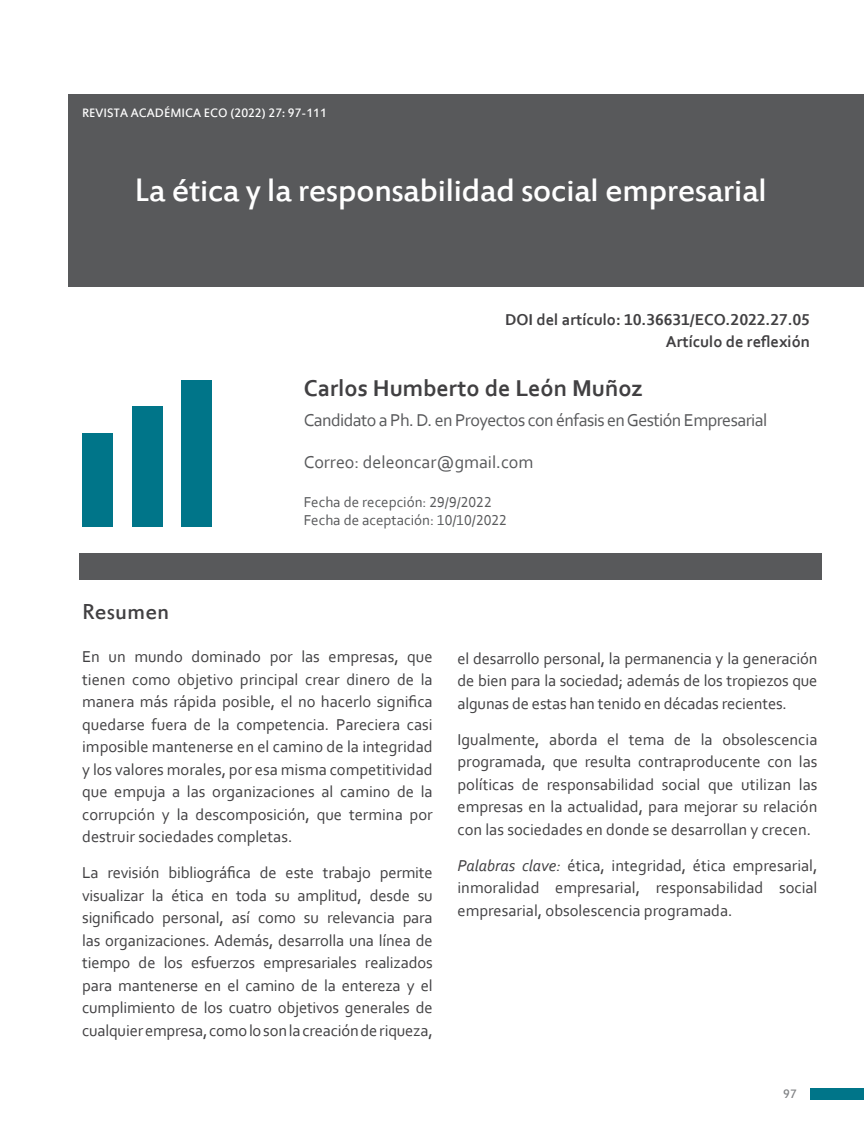
<style>
.page{position:relative;width:864px;height:1134px;background:#fff}
.page>*{position:absolute;margin:0;border:0;box-sizing:border-box;transform-origin:0 0}
.t1{font:36px "Estrangelo Edessa";letter-spacing:-.02em;color:#fff}
.t2{font:700 24px "Corbel";color:#414042}
.t3{font:24px "Estrangelo Edessa";color:#414042}
.t4{font:18px "Corbel";letter-spacing:-.03em;color:#58595b}
.t5{font:18px "Corbel";color:#58595b}
.t6{font:16.5px/22.5px "Corbel";color:#414042;text-align:justify}
.t7{font:700 16.5px/22.5px "Corbel";color:#414042;text-align:right}
.t8{font:15px/18px "Corbel";color:#58595b}
.t9{font:13.5px "Estrangelo Edessa";color:#fff}
.t10{font:13.5px "Estrangelo Edessa";color:#808285}
.s1{font-style:italic}
</style>
<div class="page">
<div style="left:810px;top:1088px;width:54px;height:11px;background:#007589"></div>
<div style="left:68px;top:94px;width:796px;height:193px;background:#58595b"></div>
<div style="left:181px;top:380px;width:31px;height:146px;background:#007589"></div>
<div style="left:79px;top:554px;width:743px;height:26px;background:#58595b"></div>
<div style="left:82px;top:433px;width:31px;height:93px;background:#007589"></div>
<div style="left:132px;top:406px;width:30px;height:120px;background:#007589"></div>
<p class="t9" style="left:82px;top:107px;width:246px">REVISTA ACADÉMICA ECO (2022) 27: 97-111</p>
<h1 class="t1" style="left:134px;top:172px;width:634px">La ética y la responsabilidad social empresarial</h1>
<p class="t7" style="left:505px;top:308px;width:306px">DOI del artículo: 10.36631/ECO.2022.27.05<br>Artículo de reflexión</p>
<h2 class="t2" style="left:304px;top:373px;width:341px">Carlos Humberto de León Muñoz</h2>
<p class="t4" style="left:304px;top:408px;width:465px">Candidato a Ph. D. en Proyectos con énfasis en Gestión Empresarial</p>
<p class="t5" style="left:304px;top:451px;width:231px">Correo: deleoncar@gmail.com</p>
<p class="t8" style="left:304px;top:492px;width:205px">Fecha de recepción: 29/9/2022<br>Fecha de aceptación: 10/10/2022</p>
<h2 class="t3" style="left:82px;top:600px;width:89px">Resumen</h2>
<p class="t6" style="left:82px;top:645px;width:352px">En un mundo dominado por las empresas, que tienen como objetivo principal crear dinero de la manera más rápida posible, el no hacerlo significa quedarse fuera de la competencia. Pareciera casi imposible mantenerse en el camino de la integridad y los valores morales, por esa misma competitividad que empuja a las organizaciones al camino de la corrupción y la descomposición, que termina por destruir sociedades completas.</p>
<p class="t6" style="left:82px;top:861px;width:352px">La revisión bibliográfica de este trabajo permite visualizar la ética en toda su amplitud, desde su significado personal, así como su relevancia para las organizaciones. Además, desarrolla una línea de tiempo de los esfuerzos empresariales realizados para mantenerse en el camino de la entereza y el cumplimiento de los cuatro objetivos generales de cualquier empresa, como lo son la creación de riqueza,</p>
<p class="t6" style="left:457px;top:646px;width:362px">el desarrollo personal, la permanencia y la generación de bien para la sociedad; además de los tropiezos que algunas de estas han tenido en décadas recientes.</p>
<p class="t6" style="left:457px;top:727px;width:361px">Igualmente, aborda el tema de la obsolescencia programada, que resulta contraproducente con las políticas de responsabilidad social que utilizan las empresas en la actualidad, para mejorar su relación con las sociedades en donde se desarrollan y crecen.</p>
<p class="t6" style="left:457px;top:853px;width:362px"><span class="s1">Palabras clave:</span> ética, integridad, ética empresarial, inmoralidad empresarial, responsabilidad social empresarial, obsolescencia programada.</p>
<p class="t10" style="left:783px;top:1088px;width:15px">97</p>
</div>
